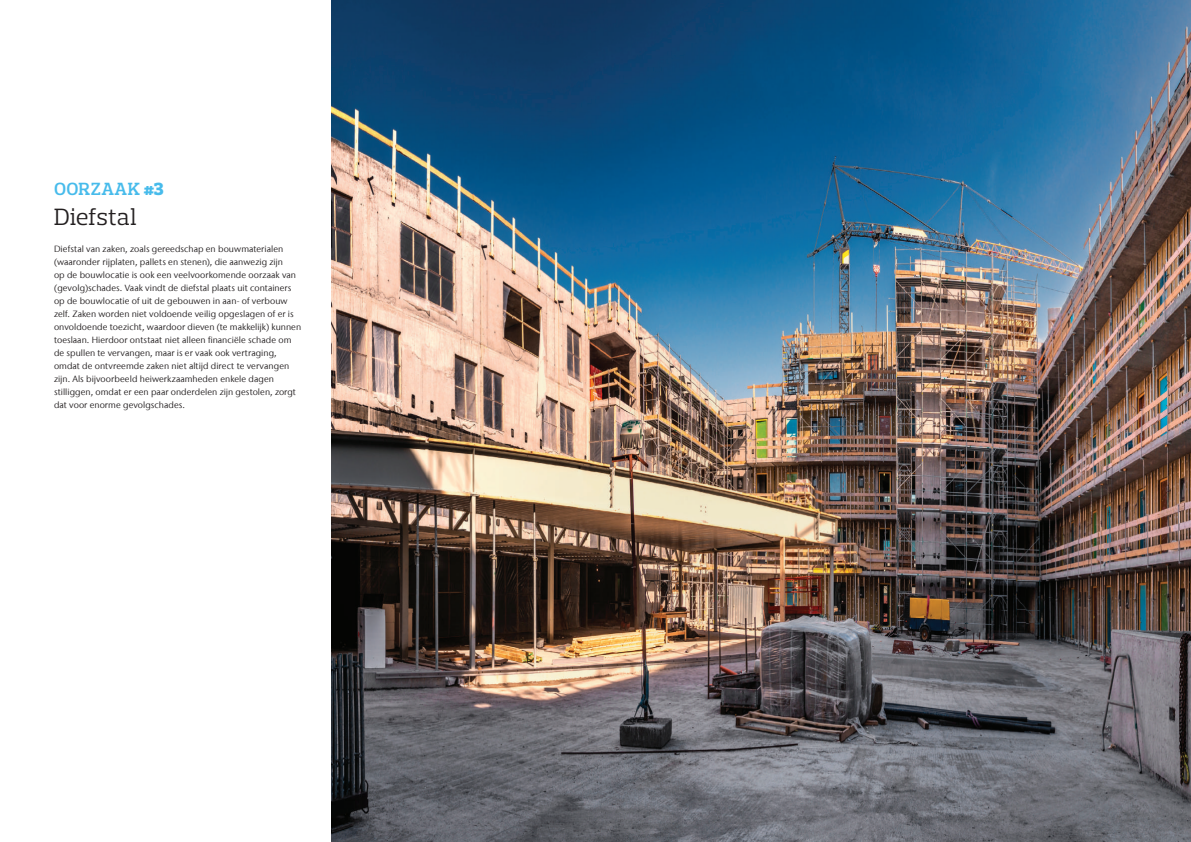
<style>
.page{position:relative;width:1191px;height:842px;background:#fff}
.page>*{position:absolute;margin:0;border:0;box-sizing:border-box;transform-origin:0 0}
.t1{font:24px "Prelo Slab";color:#231f20}
.t2{font:600 18px "Prelo Slab";letter-spacing:.025em;color:#47bbeb}
.t3{font:9px/13px "Stone Sans IIITC Com";letter-spacing:.005em;color:#231f20}
.s1{font-weight:900}
</style>
<div class="page">
<img style="left:331px;top:0;width:860px;height:842px">
<h2 class="t2" style="left:54px;top:178px;width:111px">OORZAAK <span class="s1">#3</span></h2>
<h1 class="t1" style="left:54px;top:202px;width:84px">Diefstal</h1>
<p class="t3" style="left:54px;top:242px;width:249px">Diefstal van zaken, zoals gereedschap en bouwmaterialen (waaronder rijplaten, pallets en stenen), die aanwezig zijn<br>op de bouwlocatie is ook een veelvoorkomende oorzaak van (gevolg)schades. Vaak vindt de diefstal plaats uit containers op de bouwlocatie of uit de gebouwen in aan- of verbouw zelf. Zaken worden niet voldoende veilig opgeslagen of er is onvoldoende toezicht, waardoor dieven (te makkelijk) kunnen toeslaan. Hierdoor ontstaat niet alleen financiële schade om de spullen te vervangen, maar is er vaak ook vertraging, omdat de ontvreemde zaken niet altijd direct te vervangen zijn. Als bijvoorbeeld heiwerkzaamheden enkele dagen stilliggen, omdat er een paar onderdelen zijn gestolen, zorgt dat voor enorme gevolgschades.</p>
</div>
